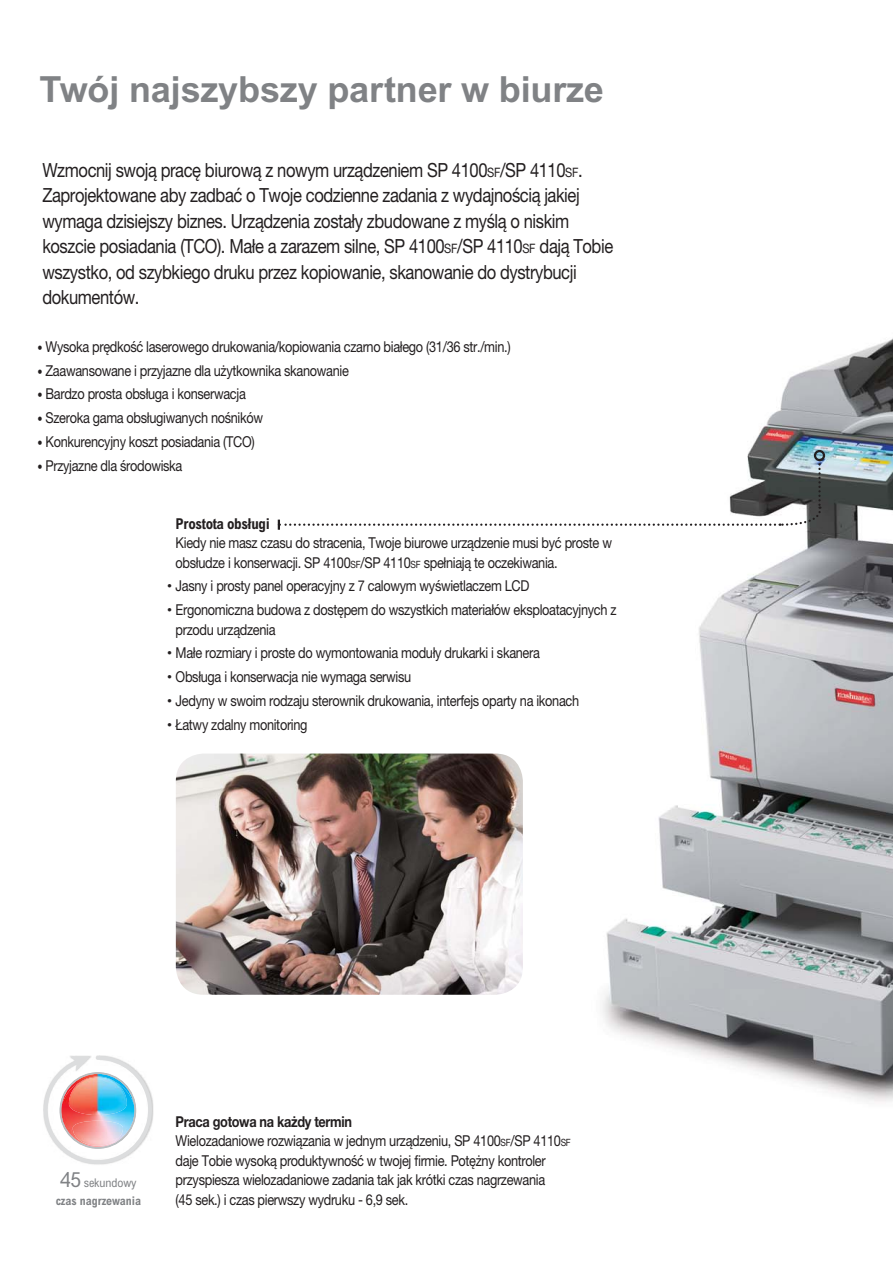
<style>
.page{position:relative;width:893px;height:1263px;background:#fff}
.page>*{position:absolute;margin:0;border:0;box-sizing:border-box;transform-origin:0 0}
.t1{font:700 36px "Arial";letter-spacing:-.005em;color:#808285}
.t2{font:19.5px/25.5px "Helvetica Neue CELT";letter-spacing:-.025em;color:#231f20;scale:.85 1}
.t3{font:15px/19.5px "Helvetica Neue CELT";letter-spacing:-.025em;color:#231f20;scale:.85 1}
.t4{font:700 condensed 15px "Arial";letter-spacing:-.025em;color:#231f20}
.t5{font:700 condensed 12px/17.7px "Arial";letter-spacing:-.005em;color:#808285;text-align:center}
.s1{font-size:13.05px}
.s2{font-size:12px}
.s3{font-size:10.05px}
.s4{font-family:"Arial";font-stretch:condensed}
.s5{font-weight:400;font-size:21px}
.s6{font-weight:400}
.s7{font-weight:700}
</style>
<div class="page">
<img style="left:389px;top:339px;width:503px;height:763px">
<img style="left:176px;top:754px;width:347px;height:241px;border-radius:28px">
<img style="left:43px;top:1055px;width:110px;height:110px">
<svg style="left:44px;top:1056px;width:108px;height:108px"></svg>
<div style="left:813px;top:450px;width:12px;height:11px;border:2px solid #231f20;border-radius:50%"></div>
<svg style="left:278px;top:459px;width:544px;height:71px"></svg>
<h1 class="t1" style="left:39px;top:68px;width:565px">Twój najszybszy partner w biurze</h1>
<p class="t2" style="left:42px;top:159px;width:673px">Wzmocnij swoją pracę biurową z nowym urządzeniem SP 4100<span class="s1">SF</span>/SP 4110<span class="s1">SF</span>.<br>Zaprojektowane aby zadbać o Twoje codzienne zadania z wydajnością jakiej wymaga dzisiejszy biznes. Urządzenia zostały zbudowane z myślą o niskim koszcie posiadania (TCO). Małe a zarazem silne, SP 4100<span class="s1">SF</span>/SP 4110<span class="s1">SF</span> dają Tobie wszystko, od szybkiego druku przez kopiowanie, skanowanie do dystrybucji dokumentów.</p>
<p class="t3" style="left:37px;top:338px;width:558px"><span class="s2">•</span> Wysoka prędkość laserowego drukowania/kopiowania czarno białego (31/36 str./min.)</p>
<p class="t3" style="left:37px;top:362px;width:368px"><span class="s2">•</span> Zaawansowane i przyjazne dla użytkownika skanowanie</p>
<p class="t3" style="left:37px;top:386px;width:247px"><span class="s2">•</span> Bardzo prosta obsługa i konserwacja</p>
<p class="t3" style="left:37px;top:409px;width:267px"><span class="s2">•</span> Szeroka gama obsługiwanych nośników</p>
<p class="t3" style="left:37px;top:433px;width:257px"><span class="s2">•</span> Konkurencyjny koszt posiadania (TCO)</p>
<p class="t3" style="left:37px;top:457px;width:172px"><span class="s2">•</span> Przyjazne dla środowiska</p>
<p class="t4" style="left:176px;top:518px;width:96px">Prostota obsługi</p>
<p class="t3" style="left:176px;top:534px;width:515px">Kiedy nie masz czasu do stracenia, Twoje biurowe urządzenie musi być proste w obsłudze i konserwacji. SP 4100<span class="s3">SF</span>/SP 4110<span class="s3">SF</span> spełniają te oczekiwania.</p>
<p class="t3" style="left:167px;top:578px;width:428px"><span class="s4">•</span> Jasny i prosty panel operacyjny z 7 calowym wyświetlaczem LCD</p>
<p class="t3" style="left:176px;top:601px;width:520px;text-indent:-9px"><span class="s4">•</span> Ergonomiczna budowa z dostępem do wszystkich materiałów eksploatacyjnych z przodu urządzenia</p>
<p class="t3" style="left:167px;top:645px;width:440px"><span class="s4">•</span> Małe rozmiary i proste do wymontowania moduły drukarki i skanera</p>
<p class="t3" style="left:167px;top:668px;width:289px"><span class="s4">•</span> Obsługa i konserwacja nie wymaga serwisu</p>
<p class="t3" style="left:167px;top:692px;width:486px"><span class="s4">•</span> Jedyny w swoim rodzaju sterownik drukowania, interfejs oparty na ikonach</p>
<p class="t3" style="left:167px;top:716px;width:167px"><span class="s4">•</span> Łatwy zdalny monitoring</p>
<p class="t5" style="left:56px;top:1175px;width:87px"><span class="s5">45</span> <span class="s6">sekundowy </span>czas nagrzewania</p>
<p class="t3" style="left:176px;top:1113px;width:466px"><span class="s7">Praca gotowa na każdy termin<br></span>Wielozadaniowe rozwiązania w jednym urządzeniu, SP 4100<span class="s3">SF</span>/SP 4110<span class="s3">SF </span>daje Tobie wysoką produktywność w twojej firmie. Potężny kontroler przyspiesza wielozadaniowe zadania tak jak krótki czas nagrzewania<br>(45 sek.) i czas pierwszy wydruku - 6,9 sek.</p>
</div>
